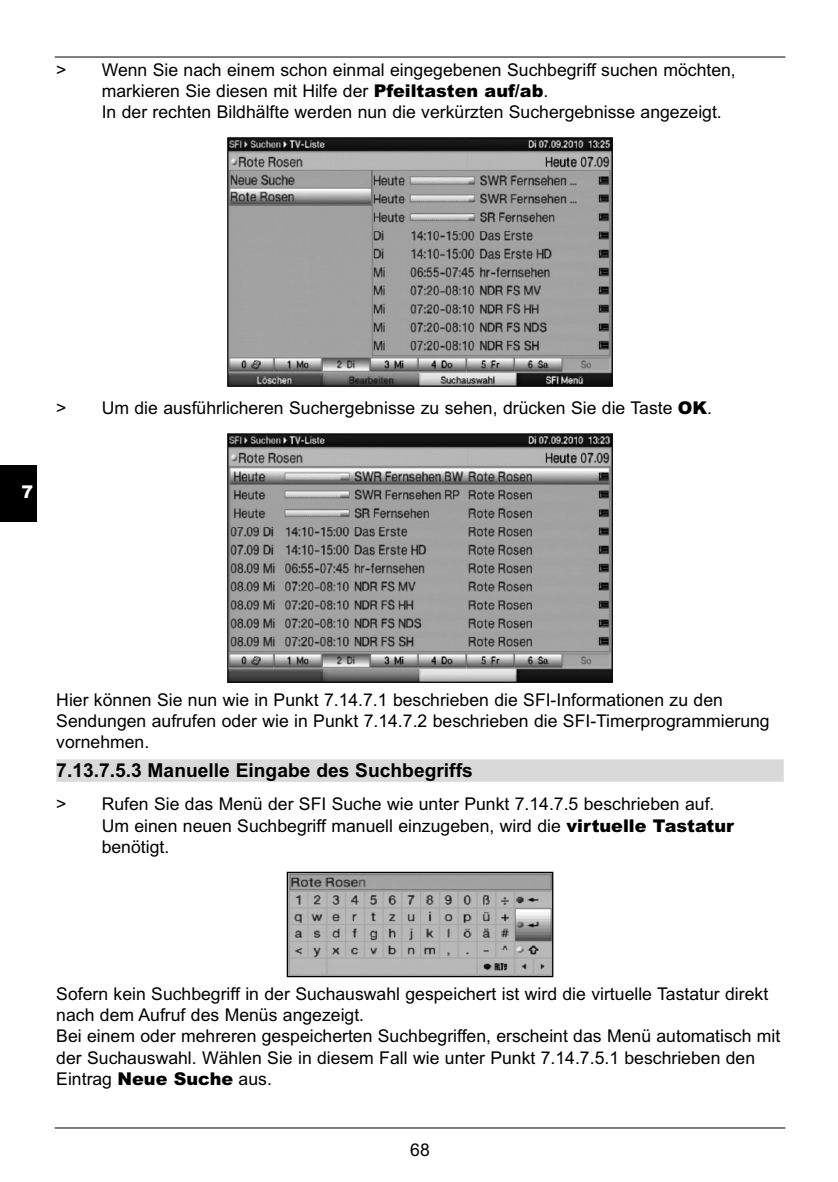
<style>
.page{position:relative;width:838px;height:1182px;background:#fff}
.page>*{position:absolute;margin:0;border:0;box-sizing:border-box;transform-origin:0 0}
.t1{font:700 19.2px "Arial";color:#000}
.t2{font:17.6px/21.2px "Arial";color:#000}
.t3{font:900 17.6px "Arial";color:#fff}
.s1{font-weight:900}
</style>
<div class="page">
<div style="left:56px;top:759px;width:727px;height:22px;background:#d9d9d9"></div>
<img style="left:289px;top:873px;width:262px;height:102px">
<div style="left:287px;top:871px;width:266px;height:106px;border:1px solid #000"></div>
<img style="left:229px;top:435px;width:382px;height:246px">
<div style="left:227px;top:433px;width:386px;height:250px;border:1px solid #000"></div>
<img style="left:229px;top:139px;width:382px;height:246px">
<div style="left:227px;top:137px;width:386px;height:250px;border:1px solid #000"></div>
<hr style="left:55px;top:57px;width:730px;height:1px;background:#000">
<hr style="left:55px;top:1127px;width:730px;height:1px;background:#000">
<div style="left:0;top:465px;width:37px;height:57px;background:#000"></div>
<p class="t2" style="left:102px;top:61px;width:635px;text-indent:-45px">&gt; Wenn Sie nach einem schon einmal eingegebenen Suchbegriff suchen möchten, markieren Sie diesen mit Hilfe der <span class="s1">Pfeiltasten auf/ab</span>.<br>In der rechten Bildhälfte werden nun die verkürzten Suchergebnisse angezeigt.</p>
<p class="t2" style="left:56px;top:399px;width:657px">&gt; Um die ausführlicheren Suchergebnisse zu sehen, drücken Sie die Taste <span class="s1">OK</span>.</p>
<p class="t3" style="left:22px;top:485px;width:13px">7</p>
<p class="t2" style="left:56px;top:690px;width:714px">Hier können Sie nun wie in Punkt 7.14.7.1 beschrieben die SFI-Informationen zu den<br>Sendungen aufrufen oder wie in Punkt 7.14.7.2 beschrieben die SFI-Timerprogrammierung vornehmen.</p>
<p class="t1" style="left:56px;top:763px;width:418px">7.13.7.5.3 Manuelle Eingabe des Suchbegriffs</p>
<p class="t2" style="left:102px;top:795px;width:633px;text-indent:-45px">&gt; Rufen Sie das Menü der SFI Suche wie unter Punkt 7.14.7.5 beschrieben auf.<br>Um einen neuen Suchbegriff manuell einzugeben, wird die <span class="s1">virtuelle Tastatur </span>benötigt.</p>
<p class="t2" style="left:56px;top:985px;width:725px">Sofern kein Suchbegriff in der Suchauswahl gespeichert ist wird die virtuelle Tastatur direkt nach dem Aufruf des Menüs angezeigt.<br>Bei einem oder mehreren gespeicherten Suchbegriffen, erscheint das Menü automatisch mit der Suchauswahl. Wählen Sie in diesem Fall wie unter Punkt 7.14.7.5.1 beschrieben den Eintrag <span class="s1">Neue Suche</span> aus.</p>
<p class="t2" style="left:410px;top:1140px;width:21px">68</p>
</div>
